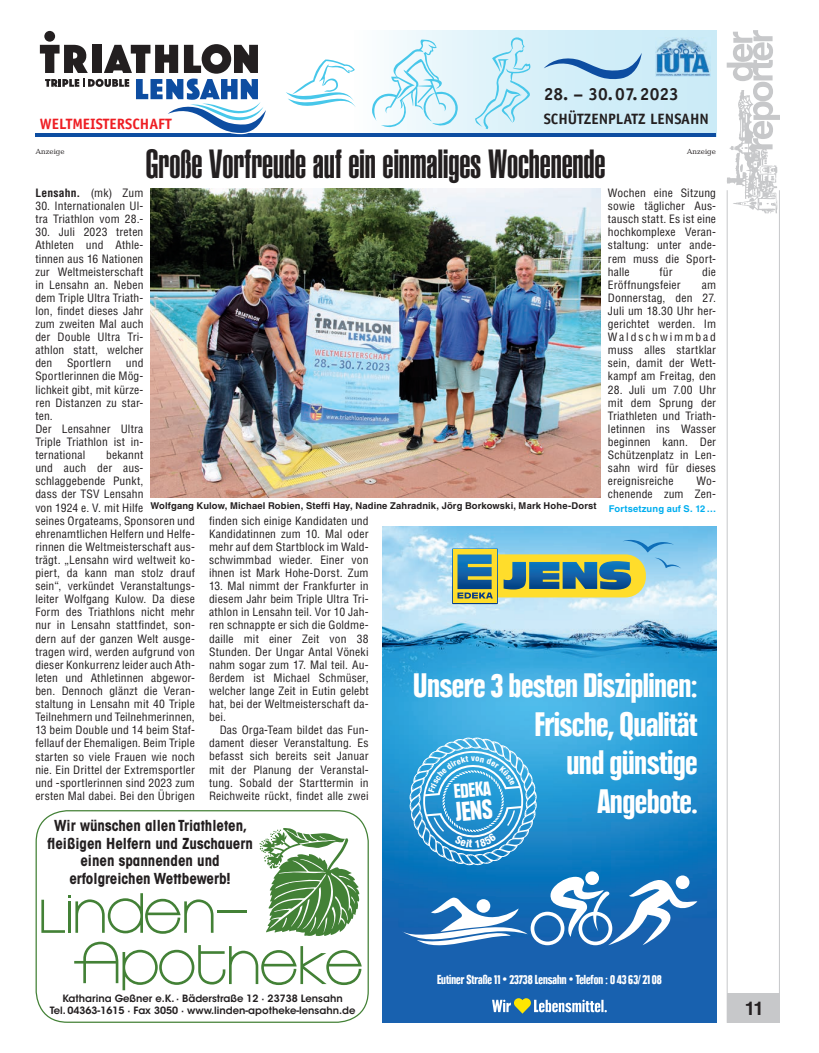
<style>
.page{position:relative;width:819px;height:1053px;background:#fff}
.page>*{position:absolute;margin:0;border:0;box-sizing:border-box;transform-origin:0 0}
.t1{font:40px "Helvetica LT Std Ultra Comp";letter-spacing:-.005em;color:#231f20}
.t2{font:900 condensed 33.75px/38.5px "Plak LT";color:#fff;text-align:right}
.t3{font:900 condensed 27px "Plak Com";color:#fff}
.t4{font:900 condensed 20px "Plak Com";color:#fff}
.t5{font:700 18.75px "Helvetica LT Std";color:#231f20}
.t6{font:700 17.5px "Officina Sans Std";color:#231f20}
.t7{font:700 condensed 15px/17.5px "ITC Avant Garde Std";color:#231f20;text-align:center}
.t8{font:700 15px "Officina Sans Std";color:#231f20}
.t9{font:700 15px "Officina Sans Std";color:#ee1d23}
.t10{font:900 condensed 13px "Plak Com";color:#fff}
.t11{font:condensed 11.25px/13.1px "Helvetica LT Std";letter-spacing:.015em;color:#231f20;text-align:justify}
.t12{font:700 condensed 11.25px "Helvetica LT Std";letter-spacing:.02em;color:#231f20}
.t13{font:600 10px/12px "ITC Avant Garde Std";color:#231f20;text-align:center}
.t14{font:700 9.38px "Helvetica LT Std";letter-spacing:.015em;color:#231f20}
.t15{font:700 9.38px "Helvetica LT Std";letter-spacing:.015em;color:#00aeef}
.t16{font:7.5px "Candida Std";color:#231f20}
.s1{font-weight:400}
</style>
<div class="page">
<div style="left:726px;top:993px;width:53px;height:29px;background:#c7c8ca"></div>
<hr style="left:778px;top:190px;width:1px;height:832px;background:#c7c8ca">
<hr style="left:726px;top:190px;width:1px;height:832px;background:#c7c8ca">
<img style="left:726px;top:149px;width:52px;height:65px">
<svg style="left:726px;top:30px;width:54px;height:119px"></svg>
<img style="left:383px;top:526px;width:333px;height:496px">
<svg style="left:492px;top:998px;width:115px;height:15px"></svg>
<svg style="left:452px;top:540px;width:229px;height:64px;background:#94b59b"></svg>
<div style="left:351px;top:30px;width:365px;height:106px;background:linear-gradient(to right,#f6fcfd,#c3e8f6)"></div>
<svg style="left:286px;top:59px;width:69px;height:60px"></svg>
<svg style="left:371px;top:39px;width:87px;height:89px"></svg>
<svg style="left:475px;top:34px;width:56px;height:95px;background:#caecf7"></svg>
<img style="left:655px;top:37px;width:55px;height:40px">
<svg style="left:543px;top:53px;width:98px;height:27px;background:#a0c5e2"></svg>
<hr style="left:35px;top:133px;width:681px;height:3px;background:#0d4da1">
<div style="left:44px;top:31px;width:11px;height:11px;background:#231f20;border-radius:50%"></div>
<svg style="left:40px;top:44px;width:226px;height:91px"></svg>
<div style="left:36px;top:810px;width:333px;height:212px;border:1px solid #438136;border-radius:31px"></div>
<svg style="left:41px;top:828px;width:321px;height:162px"></svg>
<img style="left:150px;top:189px;width:450px;height:308px">
<svg style="left:401px;top:737px;width:296px;height:217px;background:#3892cc"></svg>
<p class="t6" style="left:543px;top:83px;width:137px">28. – 30.07.2023</p>
<p class="t9" style="left:40px;top:115px;width:133px">WELTMEISTERSCHAFT</p>
<p class="t8" style="left:543px;top:110px;width:167px">SCHÜTZENPLATZ LENSAHN</p>
<p class="t1" style="left:145px;top:141px;width:461px">Große Vorfreude auf ein einmaliges Wochenende</p>
<p class="t16" style="left:35px;top:147px;width:31px">Anzeige</p>
<p class="t16" style="left:686px;top:147px;width:31px">Anzeige</p>
<p class="t11" style="left:608px;top:186px;width:110px">Wochen eine Sitzung sowie täglicher Aus&shy;tausch statt. Es ist eine hochkomplexe Veran&shy;staltung: unter ande&shy;rem muss die Sport&shy;halle</p>
<p class="t12" style="left:35px;top:186px;width:110px">Lensahn. <span class="s1">(mk) Zum</span></p>
<p class="t11" style="left:35px;top:199px;width:110px">30. Internationalen Ul&shy;tra Triathlon vom 28.-</p>
<p class="t11" style="left:35px;top:225px;width:110px">30. Juli 2023 treten Athleten und Athle&shy;tinnen aus 16 Nationen zur Weltmeisterschaft in Lensahn an. Neben dem Triple Ultra Triath&shy;lon, findet dieses Jahr zum zweiten Mal auch der Double Ultra Tri&shy;athlon statt, welcher den</p>
<p class="t11" style="left:659px;top:265px;width:15px">für</p>
<p class="t11" style="left:702px;top:265px;width:15px">die</p>
<p class="t11" style="left:608px;top:278px;width:74px">Eröffnungsfeier</p>
<p class="t11" style="left:608px;top:278px;width:110px;text-indent:94px">am Donnerstag, den 27.<br>Juli um 18.30 Uhr her&shy;gerichtet werden. Im Waldschwimmbad muss alles startklar sein, damit der Wett&shy;kampf am Freitag, den</p>
<p class="t11" style="left:608px;top:383px;width:110px">28. Juli um 7.00 Uhr mit dem Sprung der Triathleten und Triath&shy;letinnen ins Wasser beginnen kann. Der Schützenplatz in Len&shy;sahn wird für dieses ereignisreiche</p>
<p class="t11" style="left:67px;top:356px;width:46px">Sportlern</p>
<p class="t11" style="left:35px;top:356px;width:110px;text-align:left;text-indent:90px">und<br>Sportlerinnen die Mög&shy;lichkeit gibt, mit kürze&shy;ren Distanzen zu star&shy;ten.<br>Der Lensahner Ultra<br>Triple Triathlon ist in&shy;ternational</p>
<p class="t11" style="left:35px;top:448px;width:161px;text-align:left;text-indent:71px">bekannt<br>und auch der aus&shy;schlaggebende Punkt,<br>dass der TSV Lensahn<br>von 1924 e. V. mit Hilfe<br>seines Orgateams, Sponsoren und ehrenamtlichen Helfern und Helfe&shy;rinnen die Weltmeisterschaft aus&shy;trägt. „Lensahn wird weltweit ko&shy;piert, da kann man stolz drauf sein“, verkündet Veranstaltungs&shy;leiter Wolfgang Kulow. Da diese<br>Form des Triathlons nicht mehr nur in Lensahn stattfindet, son&shy;dern auf der ganzen Welt ausge&shy;tragen wird, werden aufgrund von dieser Konkurrenz leider auch Ath&shy;leten und Athletinnen abgewor&shy;ben. Dennoch glänzt die Veran&shy;staltung in Lensahn mit 40 Triple<br>Teilnehmern und Teilnehmerinnen,<br>13 beim Double und 14 beim Staf&shy;fellauf der Ehemaligen. Beim Triple starten so viele Frauen wie noch nie. Ein Drittel der Extremsportler und -sportlerinnen sind 2023 zum ersten Mal dabei. Bei den Übrigen</p>
<p class="t11" style="left:608px;top:474px;width:110px;text-align:right">Wo-<br>chenende zum Zen-</p>
<p class="t14" style="left:150px;top:500px;width:447px">Wolfgang Kulow, Michael Robien, Steffi Hay, Nadine Zahradnik, Jörg Borkowski, Mark Hohe-Dorst</p>
<p class="t15" style="left:608px;top:502px;width:109px">Fortsetzung auf S. 12…</p>
<p class="t11" style="left:209px;top:514px;width:161px">finden sich einige Kandidaten und Kandidatinnen zum 10. Mal oder mehr auf dem Startblock im Wald&shy;schwimmbad wieder. Einer von ihnen ist Mark Hohe-Dorst. Zum</p>
<p class="t11" style="left:209px;top:579px;width:161px">13. Mal nimmt der Frankfurter in</p>
<p class="t11" style="left:209px;top:592px;width:161px">diesem Jahr beim Triple Ultra Tri-</p>
<p class="t11" style="left:209px;top:605px;width:161px">athlon in Lensahn teil. Vor 10 Jah-</p>
<p class="t11" style="left:209px;top:618px;width:161px">ren schnappte er sich die Goldme-</p>
<p class="t11" style="left:209px;top:631px;width:161px">daille mit einer Zeit von 38</p>
<p class="t11" style="left:209px;top:645px;width:161px">Stunden. Der Ungar Antal Vöneki</p>
<p class="t11" style="left:209px;top:658px;width:161px">nahm sogar zum 17. Mal teil. Au-</p>
<p class="t11" style="left:209px;top:671px;width:161px">ßerdem ist Michael Schmüser,</p>
<p class="t11" style="left:209px;top:684px;width:161px">welcher lange Zeit in Eutin gelebt</p>
<p class="t11" style="left:209px;top:697px;width:161px">hat, bei der Weltmeisterschaft da-</p>
<p class="t11" style="left:209px;top:710px;width:18px">bei.</p>
<p class="t11" style="left:220px;top:723px;width:150px">Das Orga-Team bildet das Fun-</p>
<p class="t11" style="left:209px;top:736px;width:161px">dament dieser Veranstaltung. Es</p>
<p class="t11" style="left:209px;top:749px;width:161px">befasst sich bereits seit Januar</p>
<p class="t11" style="left:209px;top:762px;width:161px">mit der Planung der Veranstal-</p>
<p class="t11" style="left:209px;top:775px;width:161px">tung. Sobald der Starttermin in</p>
<p class="t11" style="left:209px;top:789px;width:161px">Reichweite rückt, findet alle zwei</p>
<p class="t2" style="left:413px;top:666px;width:286px">Unsere 3 besten Disziplinen:<br>Frische, Qualität<br>und günstige<br>Angebote.</p>
<p class="t4" style="left:453px;top:779px;width:38px;rotate:-5deg">EDEKA</p>
<p class="t3" style="left:454px;top:796px;width:38px;rotate:-5deg">JENS</p>
<p class="t7" style="left:47px;top:816px;width:207px">Wir wünschen allen Triathleten, fleißigen Helfern und Zuschauern einen spannenden und erfolgreichen Wettbewerb!</p>
<p class="t13" style="left:50px;top:992px;width:307px">Katharina Geßner e.K. · Bäderstraße 12 · 23738 Lensahn<br>Tel. 04363-1615 · Fax 3050 · www.linden-apotheke-lensahn.de</p>
<p class="t10" style="left:437px;top:971px;width:226px">Eutiner Straße 11 • 23738 Lensahn • Telefon : 0 4363/2108</p>
<p class="t5" style="left:744px;top:996px;width:21px">11</p>
</div>
